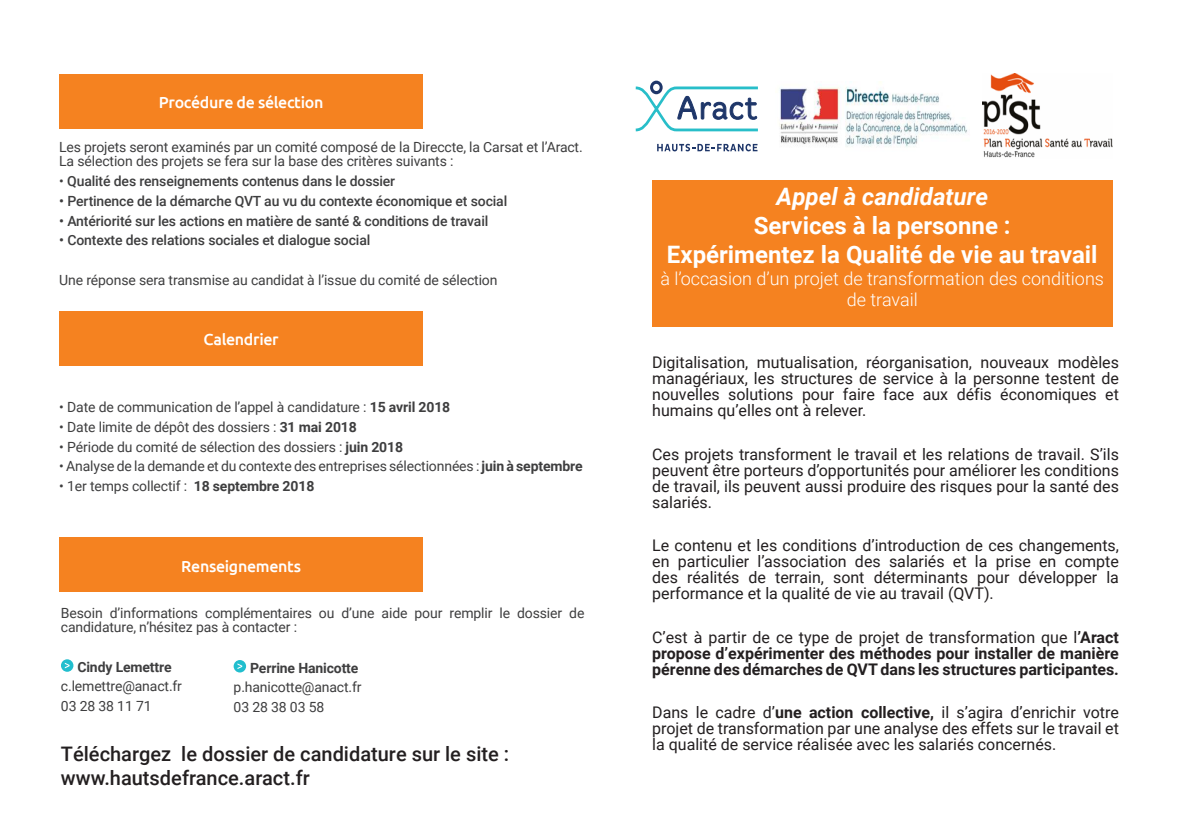
<style>
.page{position:relative;width:1191px;height:840px;background:#fff}
.page>*{position:absolute;margin:0;border:0;box-sizing:border-box;transform-origin:0 0}
.t1{font:700 24px "Roboto";color:#fff}
.t2{font:italic 700 24px "Roboto";color:#fff}
.t3{font:500 20px "Roboto";color:#231f20}
.t4{font:300 18px/21.6px "Roboto";color:#fff;text-align:center}
.t5{font:16px/16px "Roboto";color:#231f20;text-align:justify}
.t6{font:700 16px/16px "Roboto";color:#231f20;text-align:justify}
.t7{font:500 16px "Ubuntu";letter-spacing:-.02em;color:#fff}
.t8{font:14px/14px "Roboto";letter-spacing:-.01em;color:#3e3e3f}
.t9{font:500 14px "Roboto";letter-spacing:-.01em;color:#3e3e3f}
.t10{font:700 14px "Roboto";letter-spacing:-.01em;color:#3e3e3f}
.s1{font-weight:400}
.s2{font-weight:700}
</style>
<div class="page">
<svg style="left:657px;top:144px;width:100px;height:7px"></svg>
<svg style="left:635px;top:81px;width:123px;height:51px"></svg>
<img style="left:982px;top:74px;width:130px;height:84px">
<img style="left:779px;top:81px;width:188px;height:66px">
<div style="left:652px;top:180px;width:460px;height:147px;background:#f58220"></div>
<div style="left:59px;top:74px;width:364px;height:54px;background:#f58220"></div>
<div style="left:59px;top:537px;width:364px;height:54px;background:#f58220"></div>
<div style="left:59px;top:311px;width:364px;height:54px;background:#f58220"></div>
<div style="left:61px;top:659px;width:12px;height:12px;background:#21bece;border-radius:50%"></div>
<svg style="left:65px;top:663px;width:5px;height:5px"></svg>
<svg style="left:234px;top:659px;width:12px;height:13px"></svg>
<svg style="left:237px;top:663px;width:5px;height:5px"></svg>
<p class="t7" style="left:159px;top:92px;width:166px">Procédure de sélection</p>
<p class="t8" style="left:59px;top:140px;width:525px">Les projets seront examinés par un comité composé de la Direccte, la Carsat et l’Aract.<br>La sélection des projets se fera sur la base des critères suivants :</p>
<p class="t9" style="left:59px;top:171px;width:337px"><span class="s1">•</span> Qualité des renseignements contenus dans le dossier</p>
<p class="t9" style="left:59px;top:191px;width:449px">• Pertinence de la démarche QVT au vu du contexte économique et social</p>
<p class="t9" style="left:59px;top:211px;width:430px">• Antériorité sur les actions en matière de santé &amp; conditions de travail</p>
<p class="t9" style="left:59px;top:230px;width:313px">• Contexte des relations sociales et dialogue social</p>
<p class="t8" style="left:59px;top:272px;width:440px">Une réponse sera transmise au candidat à l’issue du comité de sélection</p>
<p class="t7" style="left:204px;top:329px;width:77px">Calendrier</p>
<p class="t8" style="left:59px;top:399px;width:392px">• Date de communication de l’appel à candidature : <span class="s2">15 avril 2018</span></p>
<p class="t8" style="left:59px;top:419px;width:299px">• Date limite de dépôt des dossiers : <span class="s2">31 mai 2018</span></p>
<p class="t8" style="left:59px;top:439px;width:345px">• Période du comité de sélection des dossiers : <span class="s2">juin 2018</span></p>
<p class="t8" style="left:59px;top:458px;width:525px">• Analyse de la demande et du contexte des entreprises sélectionnées : <span class="s2">juin à septembre</span></p>
<p class="t8" style="left:59px;top:478px;width:257px">• 1er temps collectif : <span class="s2">18 septembre 2018</span></p>
<p class="t7" style="left:181px;top:556px;width:121px">Renseignements</p>
<p class="t8" style="left:61px;top:605px;width:525px">Besoin d’informations complémentaires ou d’une aide pour remplir le dossier de candidature, n’hésitez pas à contacter :</p>
<p class="t10" style="left:77px;top:656px;width:96px">Cindy Lemettre</p>
<p class="t8" style="left:61px;top:678px;width:123px">c.lemettre@anact.fr</p>
<p class="t8" style="left:61px;top:698px;width:92px">03 28 38 11 71</p>
<p class="t10" style="left:250px;top:657px;width:110px">Perrine Hanicotte</p>
<p class="t8" style="left:234px;top:679px;width:129px">p.hanicotte@anact.fr</p>
<p class="t8" style="left:234px;top:699px;width:92px">03 28 38 03 58</p>
<p class="t3" style="left:61px;top:739px;width:450px">Téléchargez le dossier de candidature sur le site :</p>
<p class="t3" style="left:61px;top:763px;width:250px">www.hautsdefrance.aract.fr</p>
<p class="t2" style="left:776px;top:180px;width:213px">Appel à candidature</p>
<p class="t1" style="left:754px;top:209px;width:258px">Services à la personne :</p>
<p class="t1" style="left:667px;top:237px;width:432px">Expérimentez la Qualité de vie au travail</p>
<p class="t4" style="left:660px;top:266px;width:445px">à l’occasion d’un projet de transformation des conditions de travail</p>
<p class="t5" style="left:652px;top:354px;width:468px">Digitalisation, mutualisation, réorganisation, nouveaux modèles managériaux, les structures de service à la personne testent de nouvelles solutions pour faire face aux défis économiques et humains qu’elles ont à relever.</p>
<p class="t5" style="left:652px;top:445px;width:468px">Ces projets transforment le travail et les relations de travail. S’ils peuvent être porteurs d’opportunités pour améliorer les conditions de travail, ils peuvent aussi produire des risques pour la santé des salariés.</p>
<p class="t5" style="left:652px;top:536px;width:468px">Le contenu et les conditions d’introduction de ces changements, en particulier l’association des salariés et la prise en compte des réalités de terrain, sont déterminants pour développer la performance et la qualité de vie au travail (QVT).</p>
<p class="t6" style="left:652px;top:628px;width:468px"><span class="s1">C’est à partir de ce type de projet de transformation que l</span>’Aract propose d’expérimenter des méthodes pour installer de manière pérenne des démarches de QVT dans les structures participantes.</p>
<p class="t5" style="left:652px;top:703px;width:468px">Dans le cadre d’<span class="s2">une action collective,</span> il s’agira d’enrichir votre projet de transformation par une analyse des effets sur le travail et la qualité de service réalisée avec les salariés concernés.</p>
</div>
